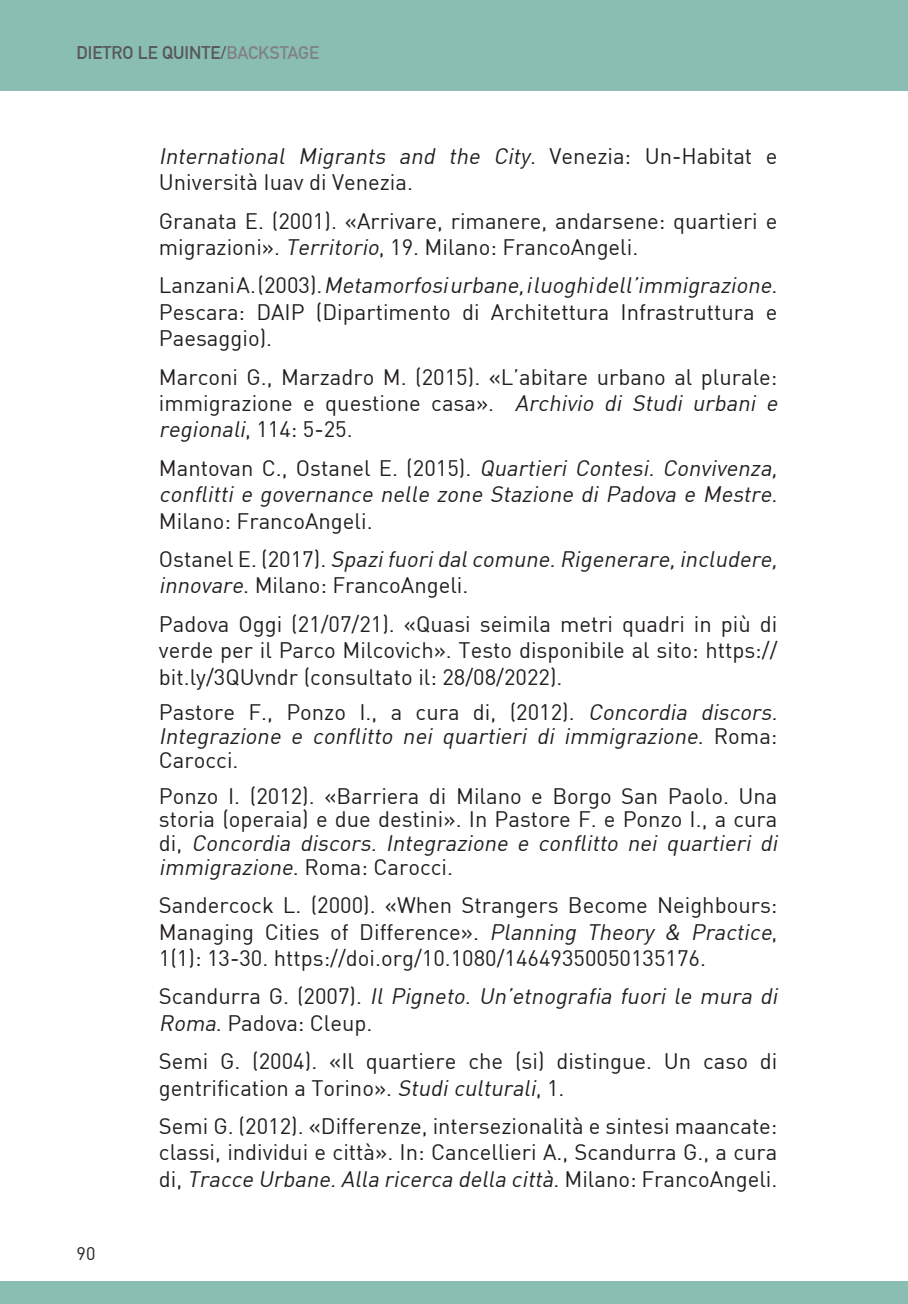
<style>
.page{position:relative;width:908px;height:1304px;background:#fff}
.page>*{position:absolute;margin:0;border:0;box-sizing:border-box;transform-origin:0 0}
.t1{font:22px/26.4px "DIN";color:#231f20}
.t2{font:italic 22px/26.4px "DIN";color:#231f20}
.t3{font:700 18px "DIN Alternate";color:#57585a}
.t4{font:18px "DIN";color:#231f20}
.s1{color:#808285}
.s2{font-style:italic}
.s3{font-style:normal}
</style>
<div class="page">
<div style="left:0;top:0;width:907px;height:90px;background:#8abeb2"></div>
<div style="left:0;top:1281px;width:907px;height:23px;background:#8abeb2"></div>
<p class="t3" style="left:77px;top:39px;width:244px">DIETRO LE QUINTE/<span class="s1">BACKSTAGE</span></p>
<p class="t4" style="left:77px;top:1242px;width:20px">90</p>
<p class="t1" style="left:159px;top:142px;width:619px"><span class="s2">International Migrants and the City</span>. Ve n e z i a : U n - H a b i t a t e<br>Università Iuav di Venezia.</p>
<p class="t1" style="left:159px;top:207px;width:619px">Granata E. (2001). «Arrivare, rimanere, andarsene: quartieri e migrazioni». <span class="s2">Territorio</span>, 19. Milano: FrancoAngeli.</p>
<p class="t1" style="left:159px;top:272px;width:619px;text-align:justify">La n z a n i A . ( 2 0 0 3 ) . <span class="s2">Metamorfosiurbane,iluoghidell’immigrazione</span>.<br>Pescara: DAIP (Dipartimento di Architettura Infrastruttura e Paesaggio).</p>
<p class="t1" style="left:159px;top:363px;width:624px">Marconi G., Marzadro M. (2015). «L’abitare urbano al plurale: immigrazione e questione casa». <span class="s2">Archivio di Studi urbani e regionali</span>, 1 1 4 : 5 - 2 5 .</p>
<p class="t2" style="left:159px;top:454px;width:624px"><span class="s3">M a n t ova n C . , O st a n e l E . ( 2 0 1 5 ) .</span> Quartieri Contesi. Convivenza, conflitti e governance nelle zone Stazione di Padova e Mestre<span class="s3">.<br>Milano: FrancoAngeli.</span></p>
<p class="t2" style="left:159px;top:545px;width:624px"><span class="s3">O st a n e l E . ( 2 0 1 7 ) .</span> Spazifuoridalcomune.Rigenerare,includere, innovare<span class="s3">. Milano: FrancoAngeli.</span></p>
<p class="t1" style="left:159px;top:610px;width:619px;text-align:justify">Padova Oggi (21/07/21). «Quasi seimila metri quadri in più di verde per il Parco Milcovich». Testo disponibile al sito: https:// bit.ly/3QUvndr (consultato il: 28/08/2022).</p>
<p class="t2" style="left:159px;top:700px;width:624px;line-height:23.8px"><span class="s3">Pastore F., Ponzo I., a cura di, (2012).</span> Concordia discors.<br>Integrazione e conflitto nei quartieri di immigrazione<span class="s3">. R o m a :<br>Carocci.</span></p>
<p class="t1" style="left:159px;top:783px;width:624px;line-height:23.8px">Ponzo I. (2012). «Barriera di Milano e Borgo San Paolo. Una storia (operaia) e due destini». In Pastore F. e Ponzo I., a cura d i , <span class="s2">Concordia discors. Integrazione e conflitto nei quartieri di immigrazione</span>. R o m a : Ca ro cc i .</p>
<p class="t1" style="left:159px;top:892px;width:619px;text-align:justify">Sandercock L. (2000). «When Strangers Become Neighbours:<br>Managing Cities of Difference». <span class="s2">Planning Theory &amp; Practice</span>, 1(1): 13-30. https://doi.org/10.1080/14649350050135176.</p>
<p class="t2" style="left:159px;top:983px;width:624px"><span class="s3">S c a n d u rra G . ( 2 0 0 7 ) .</span> Il Pigneto. Un’etnografia fuori le mura di<br>Roma<span class="s3">. Padova: Cleup.</span></p>
<p class="t1" style="left:159px;top:1048px;width:619px">Semi G. (2004). «Il quartiere che (si) distingue. Un caso di gentrification a Torino». <span class="s2">Studiculturali</span>, 1.</p>
<p class="t1" style="left:159px;top:1112px;width:620px;text-align:justify">Semi G. (2012). «Differenze, intersezionalità e sintesi maancate: classi, individui e città». In: Cancellieri A., Scandurra G., a cura d i , <span class="s2">Tracce Urbane.Alla ricerca della città</span>. M i la n o : F ra n c oA n g e l i .</p>
</div>
